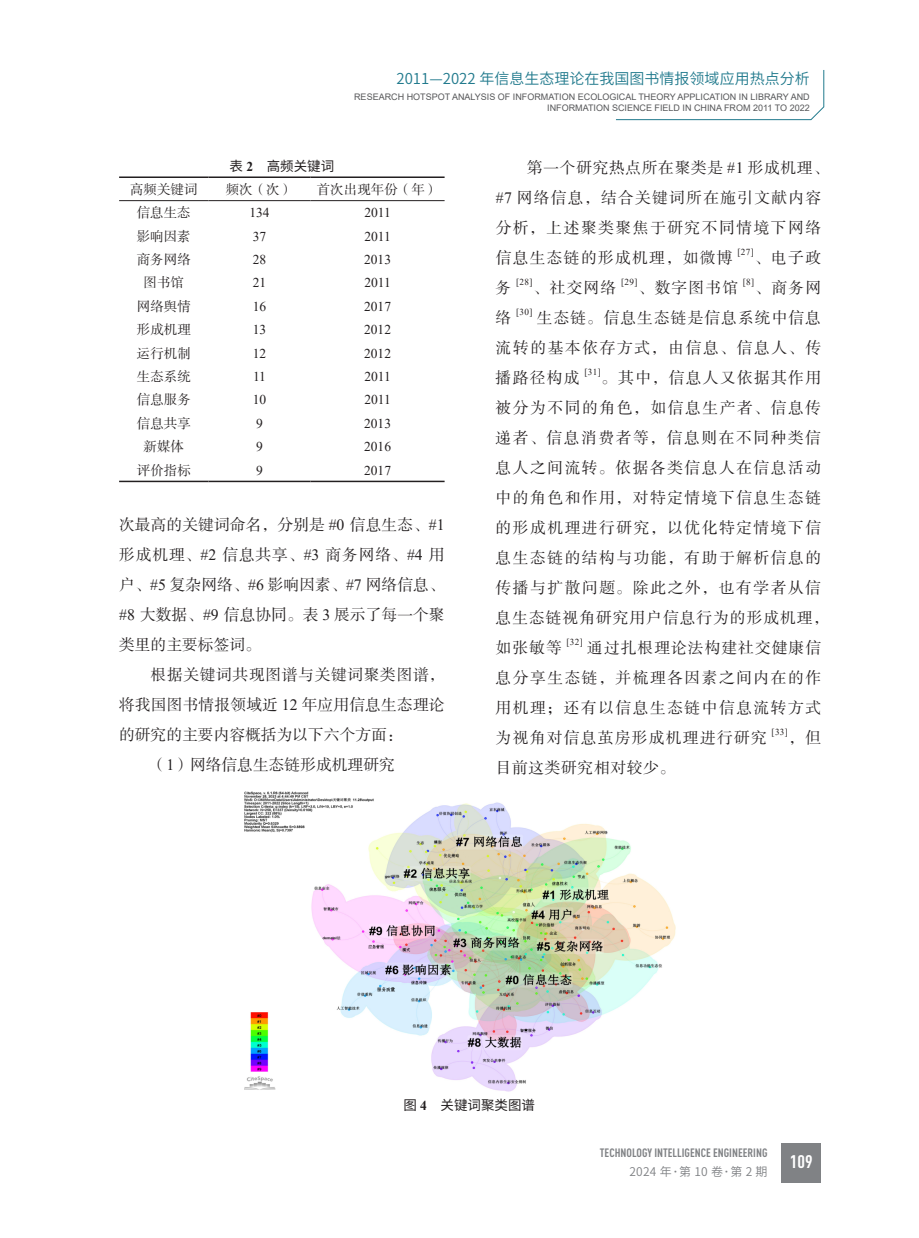
<style>
.page{position:relative;width:919px;height:1238px;background:#fff}
.page>*{position:absolute;margin:0;border:0;box-sizing:border-box;transform-origin:0 0}
.t1{font:15.75px/30px "FZSSK GBK1 0";letter-spacing:.08em;color:#231f20;text-align:justify}
.t2{font:15.75px "FZSSK GBK1 0";color:#231f20}
.t3{font:15.75px "FZSSK GBK1 0";letter-spacing:.04em;color:#231f20}
.t4{font:15.75px "FZSSK GBK1 0";letter-spacing:.01em;color:#231f20}
.t5{font:15px "Source Han Sans CN";color:#217a8d}
.t6{font:13.5px "Times New Roman";color:#231f20}
.t7{font:13.5px "FZSSK GBK1 0";color:#231f20}
.t8{font:13.5px "Source Han Sans CN";color:#231f20}
.t9{font:700 12px "DIN Cond";color:#808285}
.t10{font:12px "Source Han Sans CN";letter-spacing:.02em;color:#808285}
.t11{font:9.15px "Times New Roman";letter-spacing:.04em;color:#231f20}
.t12{font:9px/10.8px "Arial";color:#57585a;text-align:right}
.s1{font-family:"Times New Roman";font-weight:700}
.s2{font-family:"Times New Roman"}
.s3{font-weight:500}
</style>
<div class="page">
<svg style="left:616px;top:70px;width:208px;height:50px"></svg>
<div style="left:781px;top:1142px;width:40px;height:40px;background:#808285"></div>
<hr style="left:119px;top:200px;width:89px;height:1px;background:#231f20">
<hr style="left:208px;top:200px;width:102px;height:1px;background:#231f20">
<hr style="left:310px;top:200px;width:134px;height:1px;background:#231f20">
<hr style="left:119px;top:176px;width:89px;height:2px;background:#231f20">
<hr style="left:208px;top:176px;width:102px;height:2px;background:#231f20">
<hr style="left:310px;top:176px;width:134px;height:2px;background:#231f20">
<hr style="left:119px;top:480px;width:89px;height:2px;background:#231f20">
<hr style="left:208px;top:480px;width:102px;height:2px;background:#231f20">
<hr style="left:310px;top:480px;width:134px;height:2px;background:#231f20">
<img style="left:245px;top:791px;width:431px;height:301px">
<p class="t5" style="left:396px;top:70px;width:415px">2011—2022 年信息生态理论在我国图书情报领域应用热点分析</p>
<p class="t12" style="left:354px;top:91px;width:457px">RESEARCH HOTSPOT ANALYSIS OF INFORMATION ECOLOGICAL THEORY APPLICATION IN LIBRARY AND<br>INFORMATION SCIENCE FIELD IN CHINA FROM 2011 TO 2022</p>
<p class="t8" style="left:229px;top:158px;width:106px">表 <span class="s1">2</span>　高频关键词</p>
<p class="t7" style="left:130px;top:182px;width:69px">高频关键词</p>
<p class="t7" style="left:226px;top:182px;width:69px">频次（次）</p>
<p class="t7" style="left:317px;top:182px;width:123px">首次出现年份（年）</p>
<p class="t7" style="left:137px;top:205px;width:55px">信息生态</p>
<p class="t6" style="left:249px;top:203px;width:22px">134</p>
<p class="t6" style="left:364px;top:203px;width:28px">2011</p>
<p class="t7" style="left:137px;top:229px;width:55px">影响因素</p>
<p class="t6" style="left:253px;top:226px;width:15px">37</p>
<p class="t6" style="left:364px;top:226px;width:28px">2011</p>
<p class="t7" style="left:137px;top:252px;width:55px">商务网络</p>
<p class="t6" style="left:253px;top:250px;width:15px">28</p>
<p class="t6" style="left:364px;top:250px;width:28px">2013</p>
<p class="t7" style="left:143px;top:276px;width:42px">图书馆</p>
<p class="t6" style="left:253px;top:273px;width:15px">21</p>
<p class="t6" style="left:364px;top:273px;width:28px">2011</p>
<p class="t7" style="left:137px;top:299px;width:55px">网络舆情</p>
<p class="t6" style="left:253px;top:297px;width:15px">16</p>
<p class="t6" style="left:364px;top:297px;width:28px">2017</p>
<p class="t7" style="left:137px;top:322px;width:55px">形成机理</p>
<p class="t6" style="left:253px;top:320px;width:15px">13</p>
<p class="t6" style="left:364px;top:320px;width:28px">2012</p>
<p class="t7" style="left:137px;top:346px;width:55px">运行机制</p>
<p class="t6" style="left:253px;top:343px;width:15px">12</p>
<p class="t6" style="left:364px;top:343px;width:28px">2012</p>
<p class="t7" style="left:137px;top:369px;width:55px">生态系统</p>
<p class="t6" style="left:253px;top:367px;width:15px">11</p>
<p class="t6" style="left:364px;top:367px;width:28px">2011</p>
<p class="t7" style="left:137px;top:392px;width:55px">信息服务</p>
<p class="t6" style="left:253px;top:390px;width:15px">10</p>
<p class="t6" style="left:364px;top:390px;width:28px">2011</p>
<p class="t7" style="left:137px;top:416px;width:55px">信息共享</p>
<p class="t6" style="left:256px;top:413px;width:8px">9</p>
<p class="t6" style="left:364px;top:413px;width:28px">2013</p>
<p class="t7" style="left:144px;top:439px;width:42px">新媒体</p>
<p class="t6" style="left:256px;top:437px;width:8px">9</p>
<p class="t6" style="left:364px;top:437px;width:28px">2016</p>
<p class="t7" style="left:137px;top:463px;width:55px">评价指标</p>
<p class="t6" style="left:256px;top:460px;width:8px">9</p>
<p class="t6" style="left:364px;top:460px;width:28px">2017</p>
<p class="t1" style="left:119px;top:510px;width:327px">次最高的关键词命名，分别是 <span class="s2">#0</span> 信息生态、<span class="s2">#1</span>形成机理、<span class="s2">#2</span> 信息共享、<span class="s2">#3</span> 商务网络、<span class="s2">#4</span> 用户、<span class="s2">#5</span> 复杂网络、<span class="s2">#6</span> 影响因素、<span class="s2">#7</span> 网络信息、<span class="s2">#8</span> 大数据、<span class="s2">#9</span> 信息协同。表 <span class="s2">3</span> 展示了每一个聚类里的主要标签词。</p>
<p class="t3" style="left:151px;top:666px;width:295px">根据关键词共现图谱与关键词聚类图谱，</p>
<p class="t4" style="left:119px;top:696px;width:327px">将我国图书情报领域近 <span class="s2">12</span> 年应用信息生态理论</p>
<p class="t2" style="left:119px;top:726px;width:285px">的研究的主要内容概括为以下六个方面：</p>
<p class="t2" style="left:151px;top:756px;width:246px">（<span class="s2">1</span>）网络信息生态链形成机理研究</p>
<p class="t1" style="left:495px;top:153px;width:335px;text-align:left;text-indent:31px">第一个研究热点所在聚类是 <span class="s2">#1</span> 形成机理、<span class="s2">#7</span> 网络信息，结合关键词所在施引文献内容分析，上述聚类聚焦于研究不同情境下网络信息生态链的形成机理，如微博</p>
<p class="t11" style="left:737px;top:245px;width:18px">[27]</p>
<p class="t1" style="left:754px;top:243px;width:68px">、电子政</p>
<p class="t1" style="left:495px;top:273px;width:17px">务</p>
<p class="t11" style="left:516px;top:275px;width:18px">[28]</p>
<p class="t1" style="left:533px;top:273px;width:85px">、社交网络</p>
<p class="t11" style="left:621px;top:275px;width:18px">[29]</p>
<p class="t1" style="left:637px;top:273px;width:102px">、数字图书馆</p>
<p class="t11" style="left:742px;top:275px;width:13px">[8]</p>
<p class="t1" style="left:754px;top:273px;width:68px">、商务网</p>
<p class="t1" style="left:495px;top:303px;width:17px">络</p>
<p class="t11" style="left:516px;top:305px;width:18px">[30]</p>
<p class="t1" style="left:495px;top:303px;width:327px;text-indent:41px">生态链。信息生态链是信息系统中信息流转的基本依存方式，由信息、信息人、传播路径构成</p>
<p class="t11" style="left:584px;top:365px;width:18px">[31]</p>
<p class="t1" style="left:495px;top:363px;width:335px;text-align:left;text-indent:105px">。其中，信息人又依据其作用被分为不同的角色，如信息生产者、信息传递者、信息消费者等，信息则在不同种类信息人之间流转。依据各类信息人在信息活动中的角色和作用，对特定情境下信息生态链的形成机理进行研究，以优化特定情境下信息生态链的结构与功能，有助于解析信息的传播与扩散问题。除此之外，也有学者从信息生态链视角研究用户信息行为的形成机理，如张敏等</p>
<p class="t11" style="left:566px;top:635px;width:18px">[32]</p>
<p class="t1" style="left:495px;top:633px;width:327px;text-indent:92px">通过扎根理论法构建社交健康信息分享生态链，并梳理各因素之间内在的作用机理；还有以信息生态链中信息流转方式为视角对信息茧房形成机理进行研究</p>
<p class="t11" style="left:771px;top:725px;width:18px">[33]</p>
<p class="t1" style="left:788px;top:723px;width:34px">，但</p>
<p class="t3" style="left:495px;top:759px;width:181px">目前这类研究相对较少。</p>
<p class="t8" style="left:403px;top:1097px;width:133px">图 <span class="s1">4</span>　关键词聚类图谱</p>
<p class="t9" style="left:600px;top:1145px;width:169px">TECHNOLOGY INTELLIGENCE ENGINEERING</p>
<p class="t10" style="left:629px;top:1164px;width:185px">2024 年<span class="s3">·</span>第 10 卷<span class="s3">·</span>第 2 期 <sup>109</sup></p>
</div>
